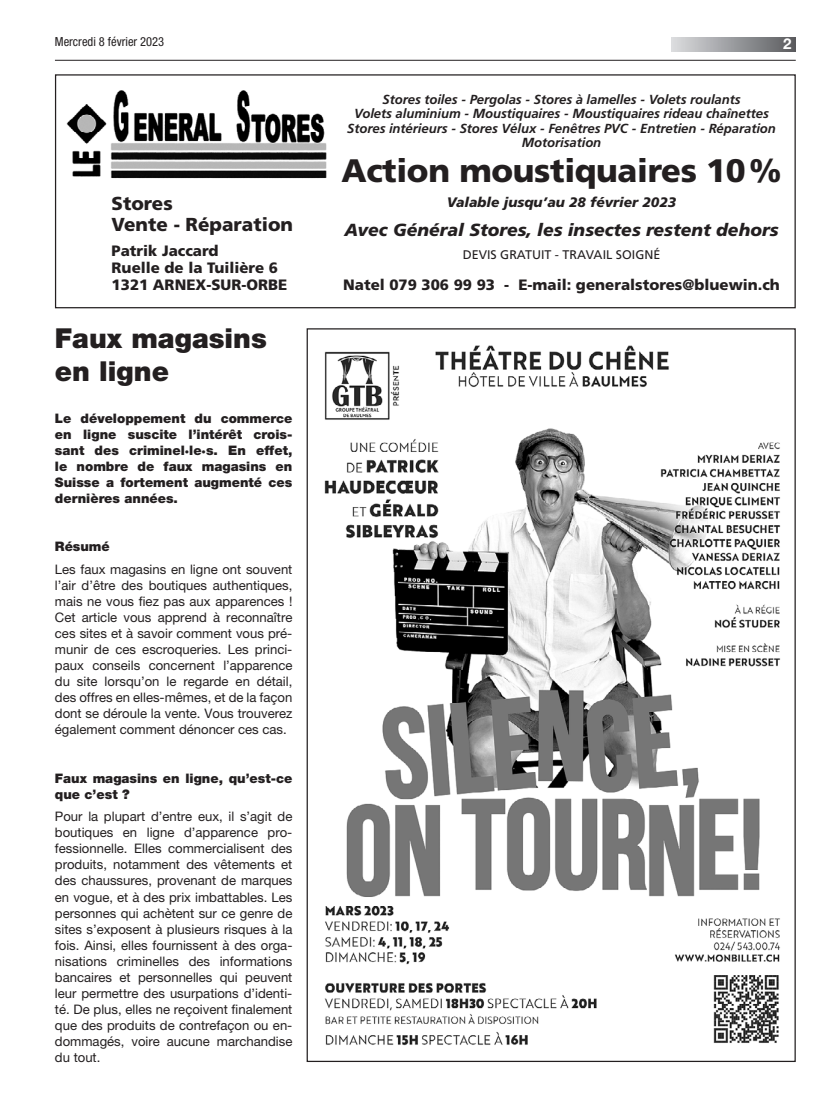
<style>
.page{position:relative;width:833px;height:1117px;background:#fff}
.page>*{position:absolute;margin:0;border:0;box-sizing:border-box;transform-origin:0 0}
.t1{font:900 32.5px "Frutiger LT Std";letter-spacing:-.01em;color:#231f20}
.t2{font:900 27.5px/33.2px "Helvetica Neue LT Pro";color:#231f20}
.t3{font:900 18.75px/20.4px "Frutiger";color:#231f20}
.t4{font:italic 900 17.5px "Frutiger";color:#231f20}
.t5{font:900 15px/17.2px "Frutiger";color:#231f20}
.t6{font:700 15px "Helvetica Neue LT Pro";color:#fff}
.t7{font:italic 900 13.75px "Frutiger LT Std";color:#231f20}
.t8{font:13.12px/16px "Helvetica Neue LT Pro";color:#231f20;text-align:justify}
.t9{font:900 13.12px/16px "Helvetica Neue LT Pro";color:#231f20;text-align:justify}
.t10{font:italic 700 13.12px/14.4px "Frutiger";letter-spacing:-.005em;color:#231f20;text-align:center}
.t11{font:12.5px "Frutiger";color:#231f20}
.t12{font:condensed 12.5px "Helvetica Neue LT Pro";color:#231f20}
</style>
<div class="page">
<svg style="left:671px;top:37px;width:124px;height:14px;background:#9a9c9f"></svg>
<hr style="left:55px;top:60px;width:740px;height:1px;background:#231f20">
<img style="left:324px;top:345px;width:457px;height:701px">
<div style="left:55px;top:74px;width:740px;height:234px;border:1px solid #231f20"></div>
<img style="left:66px;top:90px;width:261px;height:89px">
<p class="t12" style="left:55px;top:34px;width:111px">Mercredi 8 février 2023</p>
<p class="t6" style="left:783px;top:35px;width:10px">2</p>
<h3 class="t3" style="left:112px;top:193px;width:183px">Stores<br>Vente - Réparation</h3>
<p class="t5" style="left:112px;top:241px;width:177px">Patrik Jaccard<br>Ruelle de la Tuilière 6<br>1321 ARNEX-SUR-ORBE</p>
<h2 class="t2" style="left:55px;top:321px;width:213px">Faux magasins en ligne</h2>
<p class="t9" style="left:55px;top:410px;width:239px">Le développement du commerce en ligne suscite l’intérêt crois&shy;sant des criminel·le·s. En effet, le nombre de faux magasins en Suisse a fortement augmenté ces dernières années.</p>
<p class="t9" style="left:55px;top:538px;width:56px">Résumé</p>
<p class="t8" style="left:55px;top:560px;width:239px">Les faux magasins en ligne ont souvent l’air d’être des boutiques authentiques, mais ne vous fiez pas aux apparences !<br>Cet article vous apprend à reconnaître ces sites et à savoir comment vous pré&shy;munir de ces escroqueries. Les princi&shy;paux conseils concernent l’apparence du site lorsqu’on le regarde en détail, des offres en elles-mêmes, et de la façon dont se déroule la vente. Vous trouverez également comment dénoncer ces cas.</p>
<p class="t9" style="left:55px;top:769px;width:239px">Faux magasins en ligne, qu’est-ce que c’est ?</p>
<p class="t8" style="left:55px;top:808px;width:239px">Pour la plupart d’entre eux, il s’agit de boutiques en ligne d’apparence pro&shy;fessionnelle. Elles commercialisent des produits, notamment des vêtements et des chaussures, provenant de marques en vogue, et à des prix imbattables. Les personnes qui achètent sur ce genre de sites s’exposent à plusieurs risques à la fois. Ainsi, elles fournissent à des orga&shy;nisations criminelles des informations bancaires et personnelles qui peuvent leur permettre des usurpations d’identi&shy;té. De plus, elles ne reçoivent finalement que des produits de contrefaçon ou en&shy;dommagés, voire aucune marchandise du tout.</p>
<p class="t10" style="left:347px;top:92px;width:430px">Stores toiles - Pergolas - Stores à lamelles - Volets roulants<br>Volets aluminium - Moustiquaires - Moustiquaires rideau chaînettes Stores intérieurs - Stores Vélux - Fenêtres PVC - Entretien - Réparation Motorisation</p>
<h1 class="t1" style="left:341px;top:151px;width:442px">Action moustiquaires 10%</h1>
<p class="t7" style="left:447px;top:194px;width:231px">Valable jusqu’au 28 février 2023</p>
<h3 class="t4" style="left:344px;top:219px;width:435px">Avec Général Stores, les insectes restent dehors</h3>
<p class="t11" style="left:463px;top:247px;width:199px">DEVIS GRATUIT - TRAVAIL SOIGNÉ</p>
<p class="t5" style="left:343px;top:275px;width:438px">Natel 079 306 99 93 - E-mail: generalstores@bluewin.ch</p>
</div>
